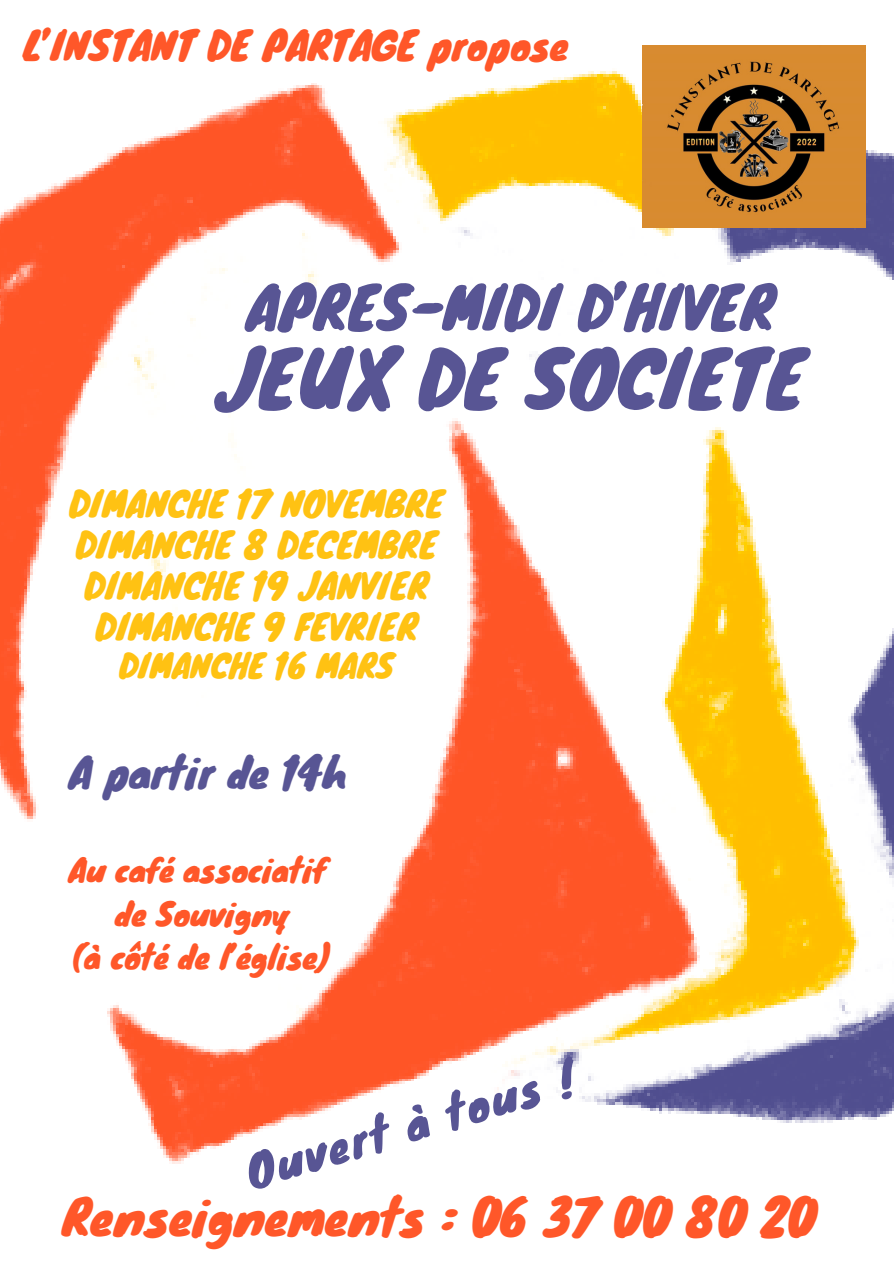
<style>
.page{position:relative;width:894px;height:1264px;background:#fff}
.page>*{position:absolute;margin:0;border:0;box-sizing:border-box;transform-origin:0 0}
.t1{font:75.6px "Knewave";color:#585594}
.t2{font:57.6px "Knewave";color:#585594}
.t3{font:48px "Knewave";color:#ff5729}
.t4{font:43.65px "Knewave";color:#585594}
.t5{font:40.95px "Knewave";color:#585594}
.t6{font:38.7px "Knewave";color:#ff5729}
.t7{font:34.8px/41px "Knewave";color:#ffc213;text-align:center}
.t8{font:32.25px "Knewave";color:#ffc213}
.t9{font:31.2px "Knewave";color:#ff5729}
</style>
<div class="page">
<img style="left:0;top:45px;width:893px;height:1119px">
<img style="left:642px;top:45px;width:223px;height:182px">
<h3 class="t6" style="left:23px;top:13px;width:547px">L’INSTANT DE PARTAGE propose</h3>
<p class="t2" style="left:246px;top:260px;width:529px">APRES-MIDI D’HIVER</p>
<p class="t1" style="left:215px;top:317px;width:591px">JEUX DE SOCIETE</p>
<h1 class="t7" style="left:69px;top:482px;width:376px">DIMANCHE 17 NOVEMBRE<br>DIMANCHE 8 DECEMBRE<br>DIMANCHE 19 JANVIER<br>DIMANCHE 9 FEVRIER</h1>
<h1 class="t8" style="left:119px;top:639px;width:276px">DIMANCHE 16 MARS</h1>
<h4 class="t5" style="left:69px;top:739px;width:279px">A partir de 14h</h4>
<p class="t9" style="left:69px;top:845px;width:258px">Au café associatif</p>
<p class="t9" style="left:115px;top:888px;width:177px">de Souvigny</p>
<h2 class="t9" style="left:74px;top:931px;width:259px">(à côté de l’église)</h2>
<h2 class="t4" style="left:237px;top:1140px;width:341px;rotate:-17deg">Ouvert à tous !</h2>
<p class="t3" style="left:63px;top:1177px;width:754px">Renseignements : 06 37 00 80 20</p>
</div>
